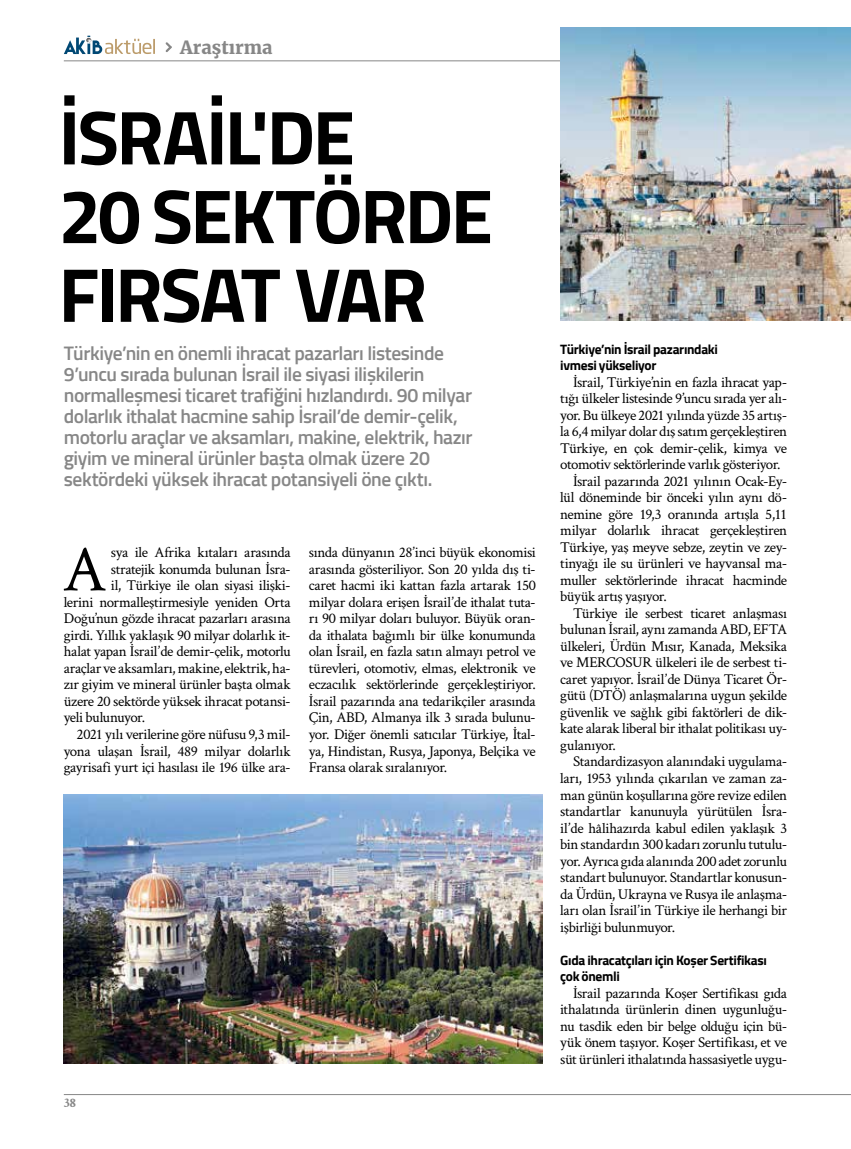
<style>
.page{position:relative;width:851px;height:1149px;background:#fff}
.page>*{position:absolute;margin:0;border:0;box-sizing:border-box;transform-origin:0 0}
.t1{font:700 76.5px/78.6px "Titillium Web";letter-spacing:-.035em;color:#000}
.t2{font:66px "Crimson Text";color:#000}
.t3{font:600 19.5px/21px "Titillium Web";letter-spacing:-.025em;color:#878787}
.t4{font:900 18px "Merriweather";color:#878787}
.t5{font:15px/16.5px "Crimson Text";letter-spacing:-.025em;color:#000;text-align:justify}
.t6{font:700 13.5px/16.5px "Titillium Web";letter-spacing:-.025em;color:#000}
.t7{font:700 13.5px "Crimson Text";color:#878787}
</style>
<div class="page">
<svg style="left:64px;top:36px;width:91px;height:18px"></svg>
<svg style="left:165px;top:42px;width:7px;height:10px"></svg>
<hr style="left:64px;top:1093px;width:786px;height:1px;background:#878787">
<hr style="left:64px;top:60px;width:786px;height:1px;background:#878787">
<img style="left:560px;top:28px;width:290px;height:293px">
<img style="left:64px;top:794px;width:478px;height:269px">
<p class="t4" style="left:180px;top:35px;width:94px">Araştırma</p>
<h1 class="t1" style="left:58px;top:94px;width:436px">İSRAİL'DE<br>20 SEKTÖRDE<br>FIRSAT VAR</h1>
<p class="t3" style="left:64px;top:342px;width:410px">Türkiye’nin en önemli ihracat pazarları listesinde 9’uncu sırada bulunan İsrail ile siyasi ilişkilerin normalleşmesi ticaret trafiğini hızlandırdı. 90 milyar dolarlık ithalat hacmine sahip İsrail’de demir-çelik, motorlu araçlar ve aksamları, makine, elektrik, hazır giyim ve mineral ürünler başta olmak üzere 20 sektördeki yüksek ihracat potansiyeli öne çıktı.</p>
<h2 class="t2" style="left:62px;top:524px;width:46px">A</h2>
<p class="t5" style="left:111px;top:543px;width:181px">sya ile Afrika kıtaları arasında</p>
<p class="t5" style="left:111px;top:560px;width:181px">stratejik konumda bulunan İsra-</p>
<p class="t5" style="left:111px;top:576px;width:181px">il, Türkiye ile olan siyasi ilişki-</p>
<p class="t5" style="left:64px;top:593px;width:228px">lerini normalleştirmesiyle yeniden Orta</p>
<p class="t5" style="left:64px;top:609px;width:228px">Doğu’nun gözde ihracat pazarları arasına</p>
<p class="t5" style="left:64px;top:626px;width:228px">girdi. Yıllık yaklaşık 90 milyar dolarlık it-</p>
<p class="t5" style="left:64px;top:642px;width:228px">halat yapan İsrail’de demir-çelik, motorlu</p>
<p class="t5" style="left:64px;top:659px;width:228px">araçlar ve aksamları, makine, elektrik, ha-</p>
<p class="t5" style="left:64px;top:675px;width:228px">zır giyim ve mineral ürünler başta olmak</p>
<p class="t5" style="left:64px;top:692px;width:228px">üzere 20 sektörde yüksek ihracat potansi-</p>
<p class="t5" style="left:64px;top:708px;width:83px">yeli bulunuyor.</p>
<p class="t5" style="left:77px;top:725px;width:216px">2021 yılı verilerine göre nüfusu 9,3 mil-</p>
<p class="t5" style="left:64px;top:741px;width:228px">yona ulaşan İsrail, 489 milyar dolarlık</p>
<p class="t5" style="left:64px;top:758px;width:228px">gayrisafi yurt içi hasılası ile 196 ülke ara-</p>
<p class="t5" style="left:309px;top:543px;width:228px">sında dünyanın 28’inci büyük ekonomisi arasında gösteriliyor. Son 20 yılda dış ti&shy;caret hacmi iki kattan fazla artarak 150 milyar dolara erişen İsrail’de ithalat tuta&shy;rı 90 milyar doları buluyor. Büyük oran&shy;da ithalata bağımlı bir ülke konumunda olan İsrail, en fazla satın almayı petrol ve türevleri, otomotiv, elmas, elektronik ve eczacılık sektörlerinde gerçekleştiriyor.<br>İsrail pazarında ana tedarikçiler arasında Çin, ABD, Almanya ilk 3 sırada bulunu&shy;yor. Diğer önemli satıcılar Türkiye, İtal&shy;ya, Hindistan, Rusya, Japonya, Belçika ve Fransa olarak sıralanıyor.</p>
<p class="t7" style="left:64px;top:1094px;width:14px">38</p>
<p class="t6" style="left:560px;top:340px;width:159px">Türkiye’nin İsrail pazarındaki ivmesi yükseliyor</p>
<p class="t5" style="left:573px;top:373px;width:216px">İsrail, Türkiye’nin en fazla ihracat yap-</p>
<p class="t5" style="left:560px;top:389px;width:228px">tığı ülkeler listesinde 9’uncu sırada yer alı-</p>
<p class="t5" style="left:560px;top:406px;width:228px">yor. Bu ülkeye 2021 yılında yüzde 35 artış-</p>
<p class="t5" style="left:560px;top:422px;width:228px">la 6,4 milyar dolar dış satım gerçekleştiren</p>
<p class="t5" style="left:560px;top:439px;width:228px">Türkiye, en çok demir-çelik, kimya ve</p>
<p class="t5" style="left:560px;top:455px;width:222px">otomotiv sektörlerinde varlık gösteriyor.</p>
<p class="t5" style="left:573px;top:472px;width:216px">İsrail pazarında 2021 yılının Ocak-Ey-</p>
<p class="t5" style="left:560px;top:488px;width:228px">lül döneminde bir önceki yılın aynı dö-</p>
<p class="t5" style="left:560px;top:505px;width:228px">nemine göre 19,3 oranında artışla 5,11</p>
<p class="t5" style="left:560px;top:521px;width:228px">milyar dolarlık ihracat gerçekleştiren</p>
<p class="t5" style="left:560px;top:538px;width:228px">Türkiye, yaş meyve sebze, zeytin ve zey-</p>
<p class="t5" style="left:560px;top:554px;width:228px">tinyağı ile su ürünleri ve hayvansal ma-</p>
<p class="t5" style="left:560px;top:571px;width:228px">muller sektörlerinde ihracat hacminde</p>
<p class="t5" style="left:560px;top:587px;width:108px">büyük artış yaşıyor.</p>
<p class="t5" style="left:573px;top:604px;width:216px">Türkiye ile serbest ticaret anlaşması</p>
<p class="t5" style="left:560px;top:620px;width:228px">bulunan İsrail, aynı zamanda ABD, EFTA</p>
<p class="t5" style="left:560px;top:637px;width:228px">ülkeleri, Ürdün Mısır, Kanada, Meksika</p>
<p class="t5" style="left:560px;top:653px;width:228px">ve MERCOSUR ülkeleri ile de serbest ti-</p>
<p class="t5" style="left:560px;top:670px;width:228px">caret yapıyor. İsrail’de Dünya Ticaret Ör-</p>
<p class="t5" style="left:560px;top:686px;width:228px">gütü (DTÖ) anlaşmalarına uygun şekilde</p>
<p class="t5" style="left:560px;top:703px;width:228px">güvenlik ve sağlık gibi faktörleri de dik-</p>
<p class="t5" style="left:560px;top:719px;width:228px">kate alarak liberal bir ithalat politikası uy-</p>
<p class="t5" style="left:560px;top:736px;width:57px">gulanıyor.</p>
<p class="t5" style="left:573px;top:752px;width:216px">Standardizasyon alanındaki uygulama-</p>
<p class="t5" style="left:560px;top:769px;width:228px">ları, 1953 yılında çıkarılan ve zaman za-</p>
<p class="t5" style="left:560px;top:785px;width:228px">man günün koşullarına göre revize edilen</p>
<p class="t5" style="left:560px;top:802px;width:228px">standartlar kanunuyla yürütülen İsra-</p>
<p class="t5" style="left:560px;top:818px;width:228px">il’de hâlihazırda kabul edilen yaklaşık 3</p>
<p class="t5" style="left:560px;top:835px;width:228px">bin standardın 300 kadarı zorunlu tutulu-</p>
<p class="t5" style="left:560px;top:851px;width:228px">yor. Ayrıca gıda alanında 200 adet zorunlu</p>
<p class="t5" style="left:560px;top:868px;width:228px">standart bulunuyor. Standartlar konusun-</p>
<p class="t5" style="left:560px;top:884px;width:228px">da Ürdün, Ukrayna ve Rusya ile anlaşma-</p>
<p class="t5" style="left:560px;top:901px;width:228px">ları olan İsrail’in Türkiye ile herhangi bir</p>
<p class="t5" style="left:560px;top:917px;width:116px">işbirliği bulunmuyor.</p>
<p class="t6" style="left:560px;top:950px;width:208px">Gıda ihracatçıları için Koşer Sertifikası çok önemli</p>
<p class="t5" style="left:560px;top:983px;width:228px;text-indent:13px">İsrail pazarında Koşer Sertifikası gıda ithalatında ürünlerin dinen uygunluğu&shy;nu tasdik eden bir belge olduğu için bü&shy;yük önem taşıyor. Koşer Sertifikası, et ve süt ürünleri ithalatında hassasiyetle uygu-</p>
</div>
